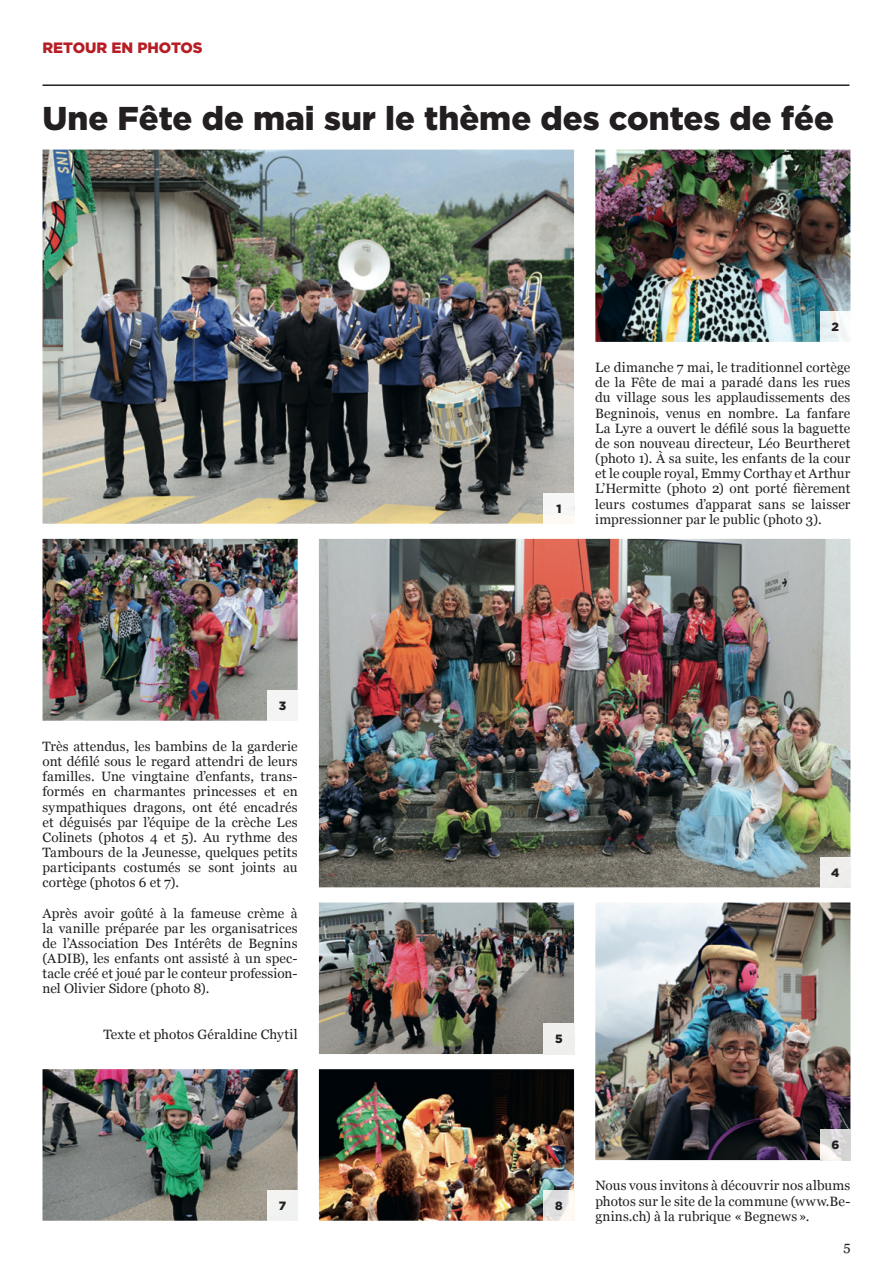
<style>
.page{position:relative;width:893px;height:1263px;background:#fff}
.page>*{position:absolute;margin:0;border:0;box-sizing:border-box;transform-origin:0 0}
.t1{font:900 33px "Gotham";color:#231f20}
.t2{font:900 15px "Gotham";color:#b71d25}
.t3{font:13.5px/15.1px "Georgia";letter-spacing:.005em;color:#231f20;text-align:justify}
.t4{font:900 12px "Gotham";color:#231f20}
</style>
<div class="page">
<hr style="left:43px;top:84px;width:806px;height:2px;background:#231f20">
<img style="left:319px;top:539px;width:531px;height:348px">
<img style="left:43px;top:539px;width:255px;height:182px">
<img style="left:319px;top:1069px;width:255px;height:152px">
<img style="left:319px;top:902px;width:255px;height:152px">
<img style="left:820px;top:857px;width:30px;height:30px">
<img style="left:267px;top:690px;width:31px;height:31px">
<img style="left:544px;top:1024px;width:30px;height:30px">
<img style="left:595px;top:902px;width:255px;height:258px">
<img style="left:820px;top:1130px;width:30px;height:30px">
<img style="left:43px;top:150px;width:531px;height:374px">
<img style="left:544px;top:493px;width:30px;height:31px">
<img style="left:595px;top:150px;width:255px;height:192px">
<img style="left:820px;top:312px;width:30px;height:30px">
<img style="left:43px;top:1069px;width:255px;height:152px">
<img style="left:267px;top:1190px;width:31px;height:31px">
<img style="left:544px;top:1190px;width:30px;height:31px">
<p class="t2" style="left:43px;top:39px;width:162px">RETOUR EN PHOTOS</p>
<h1 class="t1" style="left:43px;top:99px;width:793px">Une Fête de mai sur le thème des contes de fée</h1>
<p class="t4" style="left:556px;top:502px;width:7px">1</p>
<p class="t4" style="left:831px;top:320px;width:9px">2</p>
<p class="t3" style="left:595px;top:360px;width:257px">Le dimanche 7 mai, le traditionnel cortège de la Fête de mai a paradé dans les rues du village sous les applaudissements des Begninois, venus en nombre. La fanfare La Lyre a ouvert le défilé sous la baguette de son nouveau directeur, Léo Beurtheret (photo 1). À sa suite, les enfants de la cour et le couple royal, Emmy Corthay et Arthur L’Hermitte (photo 2) ont porté fièrement leurs costumes d’apparat sans se laisser impressionner par le public (photo 3).</p>
<p class="t4" style="left:279px;top:699px;width:9px">3</p>
<p class="t3" style="left:43px;top:739px;width:257px">Très attendus, les bambins de la garderie ont défilé sous le regard attendri de leurs familles. Une vingtaine d’enfants, trans&shy;formés en charmantes princesses et en sympathiques dragons, ont été encadrés et déguisés par l’équipe de la crèche Les Colinets (photos 4 et 5). Au rythme des Tambours de la Jeunesse, quelques petits participants costumés se sont joints au cortège (photos 6 et 7).</p>
<p class="t3" style="left:43px;top:905px;width:257px">Après avoir goûté à la fameuse crème à la vanille préparée par les organisatrices de l’Association Des Intérêts de Begnins (ADIB), les enfants ont assisté à un spec&shy;tacle créé et joué par le conteur profession&shy;nel Olivier Sidore (photo 8).</p>
<p class="t3" style="left:103px;top:1026px;width:196px">Texte et photos Géraldine Chytil</p>
<p class="t4" style="left:555px;top:1032px;width:9px">5</p>
<p class="t4" style="left:831px;top:865px;width:10px">4</p>
<p class="t4" style="left:279px;top:1199px;width:9px">8</p>
<p class="t4" style="left:279px;top:1199px;width:9px">7</p>
<p class="t4" style="left:555px;top:1199px;width:9px">8</p>
<p class="t4" style="left:831px;top:1138px;width:9px">6</p>
<p class="t3" style="left:595px;top:1178px;width:257px">Nous vous invitons à découvrir nos albums photos sur le site de la commune (www.Be&shy;gnins.ch) à la rubrique « Begnews ».</p>
<p class="t3" style="left:843px;top:1239px;width:9px">5</p>
</div>
